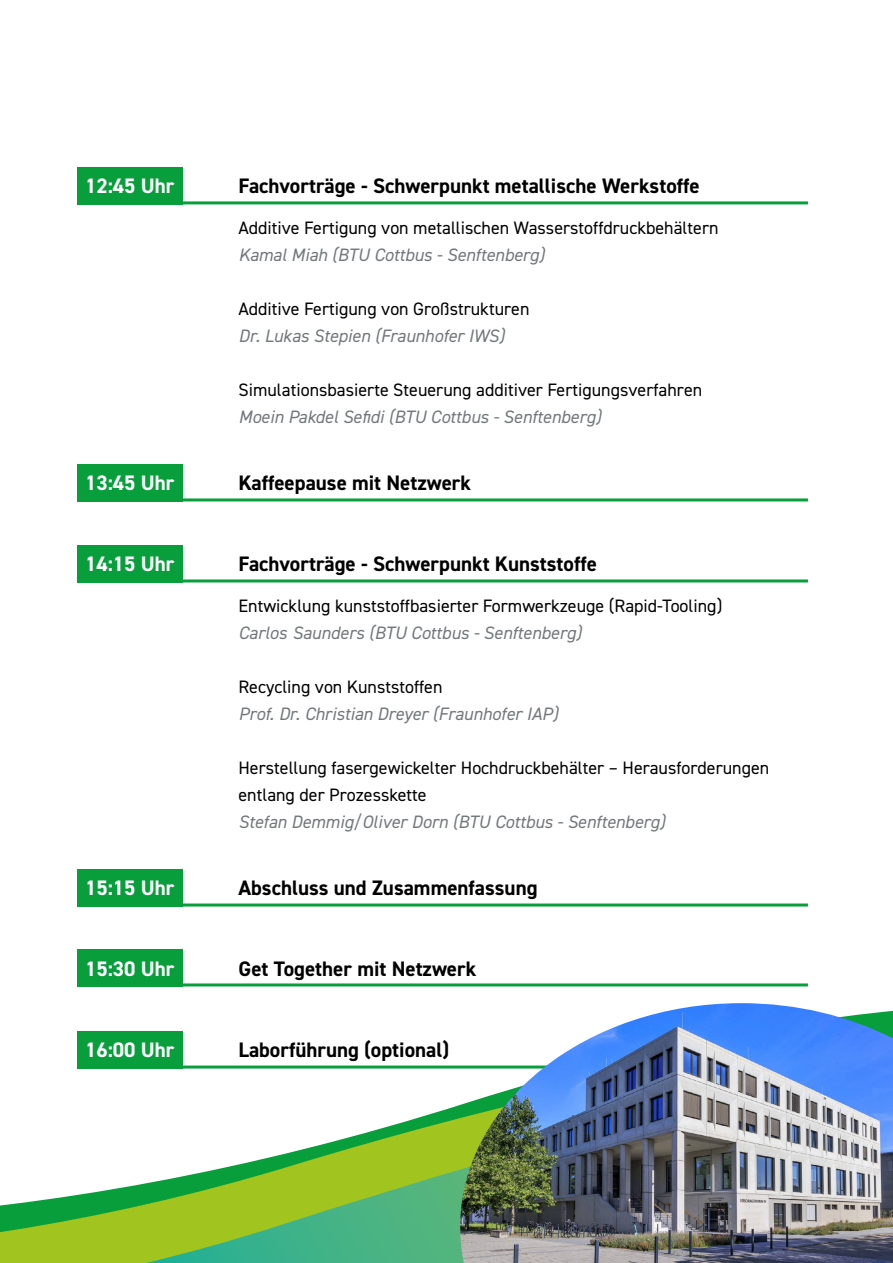
<style>
.page{position:relative;width:893px;height:1263px;background:#fff}
.page>*{position:absolute;margin:0;border:0;box-sizing:border-box;transform-origin:0 0}
.t1{font:700 21px "DIN2014";color:#000}
.t2{font:700 21px "DIN2014";color:#fff}
.t3{font:18px/27px "DIN2014";color:#000}
.t4{font:italic 18px "DIN2014";color:#72787a}
</style>
<div class="page">
<svg style="left:0;top:902px;width:808px;height:361px"></svg>
<svg style="left:146px;top:1068px;width:314px;height:195px"></svg>
<div style="left:78px;top:545px;width:105px;height:37px;background:#089e3c"></div>
<hr style="left:78px;top:579px;width:730px;height:3px;background:#089e3c">
<div style="left:78px;top:1031px;width:105px;height:37px;background:#089e3c"></div>
<hr style="left:78px;top:1065px;width:730px;height:3px;background:#089e3c">
<div style="left:78px;top:869px;width:105px;height:37px;background:#089e3c"></div>
<hr style="left:78px;top:903px;width:730px;height:3px;background:#089e3c">
<div style="left:78px;top:949px;width:105px;height:37px;background:#089e3c"></div>
<hr style="left:78px;top:983px;width:730px;height:3px;background:#089e3c">
<div style="left:78px;top:167px;width:105px;height:34px;background:#089e3c"></div>
<hr style="left:78px;top:201px;width:730px;height:3px;background:#089e3c">
<div style="left:78px;top:464px;width:105px;height:37px;background:#089e3c"></div>
<hr style="left:78px;top:498px;width:730px;height:3px;background:#089e3c">
<img style="left:460px;top:1003px;width:433px;height:260px">
<p class="t2" style="left:85px;top:172px;width:91px">12:45 Uhr</p>
<p class="t1" style="left:238px;top:172px;width:463px">Fachvorträge - Schwerpunkt metallische Werkstoffe</p>
<p class="t3" style="left:238px;top:214px;width:482px">Additive Fertigung von metallischen Wasserstoffdruckbehältern</p>
<p class="t4" style="left:238px;top:243px;width:308px">Kamal Miah (BTU Cottbus - Senftenberg)</p>
<p class="t3" style="left:238px;top:295px;width:293px">Additive Fertigung von Großstrukturen</p>
<p class="t4" style="left:238px;top:324px;width:268px">Dr. Lukas Stepien (Fraunhofer IWS)</p>
<p class="t3" style="left:238px;top:376px;width:465px">Simulationsbasierte Steuerung additiver Fertigungsverfahren</p>
<p class="t4" style="left:238px;top:405px;width:364px">Moein Pakdel Sefidi (BTU Cottbus - Senftenberg)</p>
<p class="t2" style="left:85px;top:469px;width:91px">13:45 Uhr</p>
<p class="t1" style="left:238px;top:469px;width:234px">Kaffeepause mit Netzwerk</p>
<p class="t2" style="left:85px;top:550px;width:91px">14:15 Uhr</p>
<p class="t1" style="left:238px;top:550px;width:360px">Fachvorträge - Schwerpunkt Kunststoffe</p>
<p class="t3" style="left:238px;top:592px;width:485px">Entwicklung kunststoffbasierter Formwerkzeuge (Rapid-Tooling)</p>
<p class="t4" style="left:238px;top:621px;width:345px">Carlos Saunders (BTU Cottbus - Senftenberg)</p>
<p class="t3" style="left:238px;top:673px;width:206px">Recycling von Kunststoffen</p>
<p class="t4" style="left:238px;top:702px;width:321px">Prof. Dr. Christian Dreyer (Fraunhofer IAP)</p>
<p class="t3" style="left:238px;top:754px;width:532px">Herstellung fasergewickelter Hochdruckbehälter – Herausforderungen entlang der Prozesskette</p>
<p class="t4" style="left:238px;top:810px;width:428px">Stefan Demmig/Oliver Dorn (BTU Cottbus - Senftenberg)</p>
<p class="t2" style="left:85px;top:874px;width:91px">15:15 Uhr</p>
<p class="t1" style="left:238px;top:874px;width:301px">Abschluss und Zusammenfassung</p>
<p class="t2" style="left:85px;top:955px;width:91px">15:30 Uhr</p>
<p class="t1" style="left:238px;top:955px;width:239px">Get Together mit Netzwerk</p>
<p class="t2" style="left:85px;top:1036px;width:91px">16:00 Uhr</p>
<p class="t1" style="left:238px;top:1036px;width:212px">Laborführung (optional)</p>
</div>
